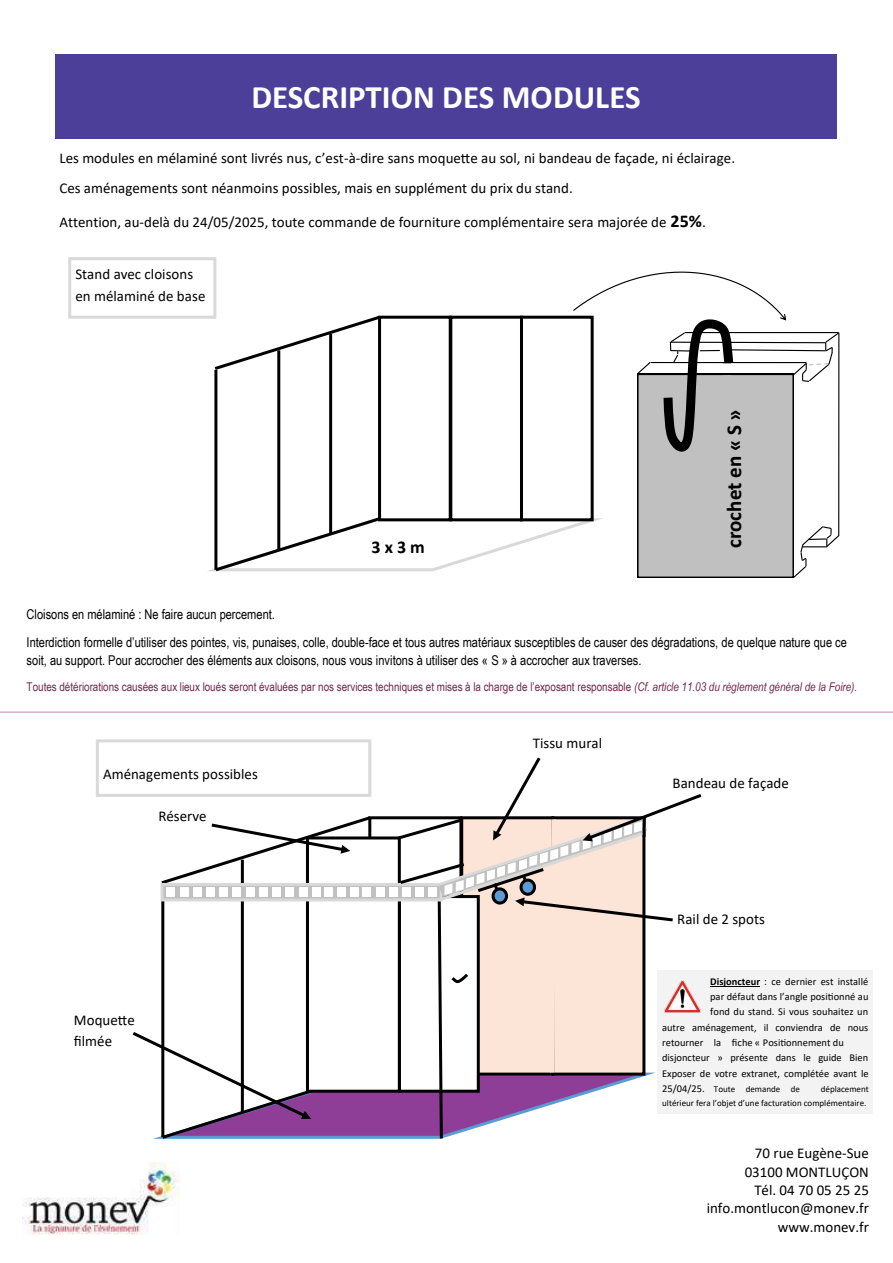
<style>
.page{position:relative;width:893px;height:1263px;background:#fff}
.page>*{position:absolute;margin:0;border:0;box-sizing:border-box;transform-origin:0 0}
.t1{font:700 33px "Calibri";color:#fff}
.t2{font:700 21px "Calibri";color:#000}
.t3{font:700 18px "Calibri";color:#000}
.t4{font:15px/18.3px "Calibri";color:#000}
.t5{font:13.5px/27.3px "Arial Narrow";color:#000}
.t6{font:12px "Arial Narrow";color:#73264d}
.t7{font:10.5px "Calibri";color:#000}
.t8{font:9px/13.8px "Calibri";color:#000;text-align:right}
.s1{font-weight:700;font-size:18px}
.s2{font-style:italic}
.s3{font-weight:700}
.s4{font-size:10.5px}
</style>
<div class="page">
<div style="left:55px;top:54px;width:782px;height:84px;background:#4c3f99"></div>
<div style="left:68px;top:257px;width:148px;height:62px;border:3px solid #d9d9d9"></div>
<div style="left:96px;top:739px;width:275px;height:58px;border:3px solid #d9d9d9"></div>
<svg style="left:133px;top:757px;width:568px;height:382px"></svg>
<img style="left:22px;top:1162px;width:158px;height:73px">
<svg style="left:196px;top:272px;width:644px;height:306px"></svg>
<div style="left:658px;top:970px;width:215px;height:143px;background:#f3f3f3"></div>
<hr style="left:710px;top:986px;width:50px;height:1px;background:#000">
<img style="left:665px;top:980px;width:36px;height:34px">
<hr style="left:0;top:712px;width:893px;height:1px;background:#c285a3">
<h1 class="t1" style="left:251px;top:83px;width:391px">DESCRIPTION DES MODULES</h1>
<p class="t4" style="left:59px;top:144px;width:677px;line-height:30px">Les modules en mélaminé sont livrés nus, c’est-à-dire sans moquette au sol, ni bandeau de façade, ni éclairage.<br>Ces aménagements sont néanmoins possibles, mais en supplément du prix du stand.</p>
<p class="t4" style="left:59px;top:214px;width:648px">Attention, au-delà du 24/05/2025, toute commande de fourniture complémentaire sera majorée de <span class="s1">25%</span>.</p>
<p class="t4" style="left:75px;top:264px;width:132px;line-height:21.8px">Stand avec cloisons en mélaminé de base</p>
<p class="t3" style="left:371px;top:539px;width:55px">3 x 3 m</p>
<h2 class="t2" style="left:725px;top:548px;width:140px;rotate:-90deg">crochet en « S »</h2>
<p class="t5" style="left:27px;top:600px;width:822px">Cloisons en mélaminé : Ne faire aucun percement.<br>Interdiction formelle d’utiliser des pointes, vis, punaises, colle, double-face et tous autres matériaux susceptibles de causer des dégradations, de quelque nature que ce</p>
<p class="t5" style="left:27px;top:646px;width:616px">soit, au support. Pour accrocher des éléments aux cloisons, nous vous invitons à utiliser des « S » à accrocher aux traverses.</p>
<p class="t6" style="left:27px;top:680px;width:832px">Toutes détériorations causées aux lieux loués seront évaluées par nos services techniques et mises à la charge de l’exposant responsable <span class="s2">(Cf. article 11.03 du règlement général de la Foire).</span></p>
<p class="t4" style="left:103px;top:766px;width:156px">Aménagements possibles</p>
<p class="t4" style="left:158px;top:808px;width:50px">Réserve</p>
<p class="t4" style="left:74px;top:1010px;width:62px;line-height:21.8px">Moquette filmée</p>
<p class="t4" style="left:533px;top:735px;width:71px">Tissu mural</p>
<p class="t4" style="left:673px;top:775px;width:118px">Bandeau de façade</p>
<p class="t4" style="left:677px;top:912px;width:89px">Rail de 2 spots</p>
<p class="t7" style="left:710px;top:977px;width:160px"><span class="s3">Disjoncteur</span> : ce dernier est installé</p>
<p class="t7" style="left:710px;top:992px;width:160px">par défaut dans l’angle positionné au</p>
<p class="t7" style="left:710px;top:1007px;width:160px">fond du stand. Si vous souhaitez un</p>
<p class="t7" style="left:662px;top:1023px;width:208px">autre aménagement, il conviendra de nous</p>
<p class="t7" style="left:662px;top:1038px;width:183px">retourner la fiche « Positionnement du</p>
<p class="t7" style="left:662px;top:1053px;width:208px">disjoncteur » présente dans le guide Bien</p>
<p class="t7" style="left:662px;top:1069px;width:208px">Exposer de votre extranet, complétée avant le</p>
<p class="t8" style="left:662px;top:1083px;width:139px"><span class="s4">25/04/25.</span> Toute demande de</p>
<p class="t8" style="left:662px;top:1083px;width:208px">déplacement<br>ultérieur fera l’objet d’une facturation complémentaire.</p>
<p class="t4" style="left:707px;top:1145px;width:164px;text-align:right">70 rue Eugène-Sue<br>03100 MONTLUÇON<br>Tél. 04 70 05 25 25 info.montlucon@monev.fr www.monev.fr</p>
</div>
